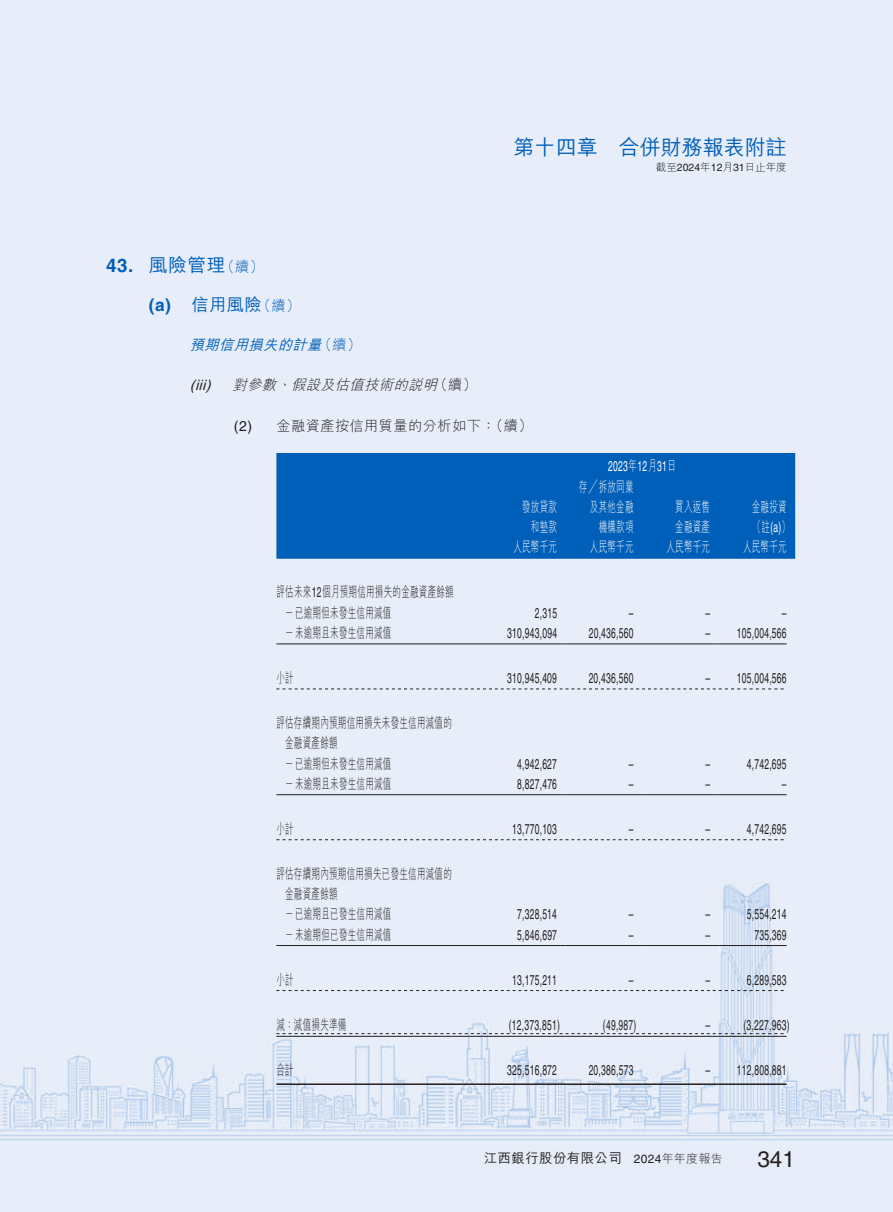
<style>
.page{position:relative;width:893px;height:1212px;background:#e7edf8}
.page>*{position:absolute;margin:0;border:0;box-sizing:border-box;transform-origin:0 0}
.t1{font:22.5px "Helvetica LT Std";color:#231f20}
.t2{font:500 21px "M Hei HK";color:#005fb9}
.t3{font:500 18.75px "M Hei HK";color:#005fb9}
.t4{font:500 17.25px "M Hei HK";color:#005fb9}
.t5{font:14.25px "Helvetica LT Std";letter-spacing:.03em;color:#231f20;scale:.6 1}
.t6{font:300 14.25px/20.2px "M Hei HK";letter-spacing:.03em;color:#231f20;scale:.6 1}
.t7{font:300 14.25px/20.2px "M Hei HK";letter-spacing:.03em;color:#fff;text-align:right;scale:.6 1}
.t8{font:italic 300 14.25px "M Hei HK";color:#231f20}
.t9{font:300 14.25px "M Hei HK";letter-spacing:.03em;color:#231f20}
.t10{font:italic 500 14.25px "M Hei HK";color:#005fb9}
.t11{font:14.25px "Helvetica LT Std";letter-spacing:.03em;color:#fff;scale:.6 1}
.t12{font:500 13.5px "M Hei HK";letter-spacing:.025em;color:#231f20}
.t13{font:300 10.5px "M Hei HK";color:#231f20}
.s1{font-family:"Helvetica LT Std";font-weight:400}
.s2{font-family:"Helvetica LT Std";font-weight:700}
.s3{font-weight:300;font-size:14.25px}
.s4{font-weight:300;font-style:normal}
.s5{font-style:normal}
.s6{font-family:"M Hei HK";font-weight:300}
.s7{font-family:"Helvetica LT Std";font-weight:400;font-size:12px}
.s8{font-weight:300;font-size:12px}
</style>
<div class="page">
<img style="left:0;top:453px;width:893px;height:688px">
<div style="left:276px;top:453px;width:519px;height:106px;background:#005fb9"></div>
<hr style="left:276px;top:643px;width:213px;height:1px;background:#231f20">
<hr style="left:489px;top:643px;width:77px;height:1px;background:#231f20">
<hr style="left:566px;top:643px;width:76px;height:1px;background:#231f20">
<hr style="left:642px;top:643px;width:77px;height:1px;background:#231f20">
<hr style="left:719px;top:643px;width:68px;height:1px;background:#231f20">
<svg style="left:276px;top:688px;width:508px;height:1px"></svg>
<hr style="left:276px;top:794px;width:213px;height:1px;background:#231f20">
<hr style="left:489px;top:794px;width:77px;height:1px;background:#231f20">
<hr style="left:566px;top:794px;width:76px;height:1px;background:#231f20">
<hr style="left:642px;top:794px;width:77px;height:1px;background:#231f20">
<hr style="left:719px;top:794px;width:68px;height:1px;background:#231f20">
<svg style="left:276px;top:839px;width:508px;height:1px"></svg>
<hr style="left:276px;top:945px;width:213px;height:1px;background:#231f20">
<hr style="left:489px;top:945px;width:77px;height:1px;background:#231f20">
<hr style="left:566px;top:945px;width:76px;height:1px;background:#231f20">
<hr style="left:642px;top:945px;width:77px;height:1px;background:#231f20">
<hr style="left:719px;top:945px;width:68px;height:1px;background:#231f20">
<svg style="left:276px;top:990px;width:508px;height:1px"></svg>
<hr style="left:276px;top:1036px;width:213px;height:1px;background:#231f20">
<hr style="left:489px;top:1036px;width:77px;height:1px;background:#231f20">
<hr style="left:566px;top:1036px;width:76px;height:1px;background:#231f20">
<hr style="left:642px;top:1036px;width:77px;height:1px;background:#231f20">
<svg style="left:276px;top:1033px;width:508px;height:1px"></svg>
<hr style="left:719px;top:1036px;width:68px;height:1px;background:#231f20">
<hr style="left:276px;top:1083px;width:213px;height:2px;background:#231f20">
<hr style="left:489px;top:1083px;width:77px;height:2px;background:#231f20">
<hr style="left:566px;top:1083px;width:76px;height:2px;background:#231f20">
<hr style="left:642px;top:1083px;width:77px;height:2px;background:#231f20">
<hr style="left:719px;top:1083px;width:68px;height:2px;background:#231f20">
<h2 class="t2" style="left:514px;top:132px;width:274px">第十四章 合併財務報表附註</h2>
<p class="t13" style="left:656px;top:162px;width:132px">截至<span class="s1">2024</span>年<span class="s1">12</span>月<span class="s1">31</span>日止年度</p>
<h3 class="t3" style="left:106px;top:251px;width:159px"><span class="s2">43.</span> 風險管理<span class="s3">（續）</span></h3>
<p class="t4" style="left:149px;top:292px;width:153px"><span class="s2">(a)</span> 信用風險<span class="s3">（續）</span></p>
<p class="t10" style="left:190px;top:334px;width:173px">預期信用損失的計量<span class="s4">（續）</span></p>
<p class="t8" style="left:190px;top:378px;width:289px"><span class="s1">(iii)</span> 對參數、假設及估值技術的說明<span class="s5">（續）</span></p>
<p class="t9" style="left:234px;top:418px;width:300px"><span class="s1">(2)</span> 金融資產按信用質量的分析如下：（續）</p>
<p class="t7" style="left:522px;top:496px;width:60px">發放貸款和墊款</p>
<p class="t11" style="left:608px;top:458px;width:115px">2023<span class="s6">年</span>12<span class="s6">月</span>31<span class="s6">日</span></p>
<p class="t7" style="left:579px;top:476px;width:93px">存╱拆放同業及其他金融機構款項</p>
<p class="t7" style="left:675px;top:496px;width:60px;text-align:left">買入返售金融資產</p>
<p class="t7" style="left:752px;top:496px;width:65px;text-align:left">金融投資（註<span class="s1">(a)</span>）</p>
<p class="t6" style="left:285px;top:582px;width:283px;text-indent:-9px">評估未來<span class="s1">12</span>個月預期信用損失的金融資產餘額－已逾期但未發生信用減值</p>
<p class="t7" style="left:513px;top:537px;width:74px">人民幣千元</p>
<p class="t7" style="left:590px;top:537px;width:74px">人民幣千元</p>
<p class="t7" style="left:666px;top:537px;width:74px">人民幣千元</p>
<p class="t7" style="left:743px;top:537px;width:74px">人民幣千元</p>
<p class="t5" style="left:535px;top:604px;width:39px">2,315</p>
<p class="t5" style="left:629px;top:604px;width:9px">–</p>
<p class="t5" style="left:705px;top:604px;width:9px">–</p>
<p class="t5" style="left:782px;top:604px;width:9px">–</p>
<p class="t6" style="left:285px;top:622px;width:179px">－未逾期且未發生信用減值</p>
<p class="t5" style="left:507px;top:625px;width:85px">310,943,094</p>
<p class="t5" style="left:589px;top:625px;width:76px">20,436,560</p>
<p class="t5" style="left:705px;top:625px;width:137px">– 105,004,566</p>
<p class="t6" style="left:276px;top:667px;width:30px">小計</p>
<p class="t5" style="left:507px;top:670px;width:85px">310,945,409</p>
<p class="t5" style="left:589px;top:670px;width:76px">20,436,560</p>
<p class="t5" style="left:705px;top:670px;width:137px">– 105,004,566</p>
<p class="t6" style="left:285px;top:712px;width:279px;text-indent:-9px">評估存續期內預期信用損失未發生信用減值的金融資產餘額<br>－已逾期但未發生信用減值</p>
<p class="t5" style="left:517px;top:755px;width:68px">4,942,627</p>
<p class="t5" style="left:629px;top:755px;width:9px">–</p>
<p class="t5" style="left:705px;top:755px;width:9px">–</p>
<p class="t5" style="left:747px;top:755px;width:68px">4,742,695</p>
<p class="t6" style="left:285px;top:773px;width:179px">－未逾期且未發生信用減值</p>
<p class="t5" style="left:517px;top:775px;width:68px">8,827,476</p>
<p class="t5" style="left:629px;top:775px;width:9px">–</p>
<p class="t5" style="left:705px;top:775px;width:9px">–</p>
<p class="t5" style="left:782px;top:775px;width:9px">–</p>
<p class="t6" style="left:276px;top:818px;width:30px">小計</p>
<p class="t5" style="left:512px;top:820px;width:76px">13,770,103</p>
<p class="t5" style="left:629px;top:820px;width:9px">–</p>
<p class="t5" style="left:705px;top:820px;width:9px">–</p>
<p class="t5" style="left:747px;top:820px;width:68px">4,742,695</p>
<p class="t6" style="left:285px;top:863px;width:279px;text-indent:-9px">評估存續期內預期信用損失已發生信用減值的金融資產餘額<br>－已逾期且已發生信用減值</p>
<p class="t5" style="left:517px;top:906px;width:68px">7,328,514</p>
<p class="t5" style="left:629px;top:906px;width:9px">–</p>
<p class="t5" style="left:705px;top:906px;width:9px">–</p>
<p class="t5" style="left:747px;top:906px;width:68px">5,554,214</p>
<p class="t6" style="left:285px;top:924px;width:179px">－未逾期但已發生信用減值</p>
<p class="t5" style="left:517px;top:926px;width:68px">5,846,697</p>
<p class="t5" style="left:629px;top:926px;width:9px">–</p>
<p class="t5" style="left:705px;top:926px;width:9px">–</p>
<p class="t5" style="left:754px;top:926px;width:55px">735,369</p>
<p class="t6" style="left:276px;top:969px;width:30px">小計</p>
<p class="t5" style="left:512px;top:971px;width:76px">13,175,211</p>
<p class="t5" style="left:629px;top:971px;width:9px">–</p>
<p class="t5" style="left:705px;top:971px;width:9px">–</p>
<p class="t5" style="left:747px;top:971px;width:68px">6,289,583</p>
<p class="t6" style="left:276px;top:1014px;width:118px">減：減值損失準備</p>
<p class="t5" style="left:509px;top:1016px;width:87px">(12,373,851)</p>
<p class="t5" style="left:603px;top:1016px;width:57px">(49,987)</p>
<p class="t5" style="left:705px;top:1016px;width:142px">– (3,227,963)</p>
<p class="t6" style="left:276px;top:1059px;width:30px">合計</p>
<p class="t5" style="left:507px;top:1061px;width:85px">325,516,872</p>
<p class="t5" style="left:589px;top:1061px;width:76px">20,386,573</p>
<p class="t5" style="left:705px;top:1061px;width:137px">– 112,808,881</p>
<p class="t12" style="left:484px;top:1148px;width:240px">江西銀行股份有限公司 <span class="s7">2024</span><span class="s8">年年度報告</span></p>
<h1 class="t1" style="left:757px;top:1146px;width:39px">341</h1>
</div>
